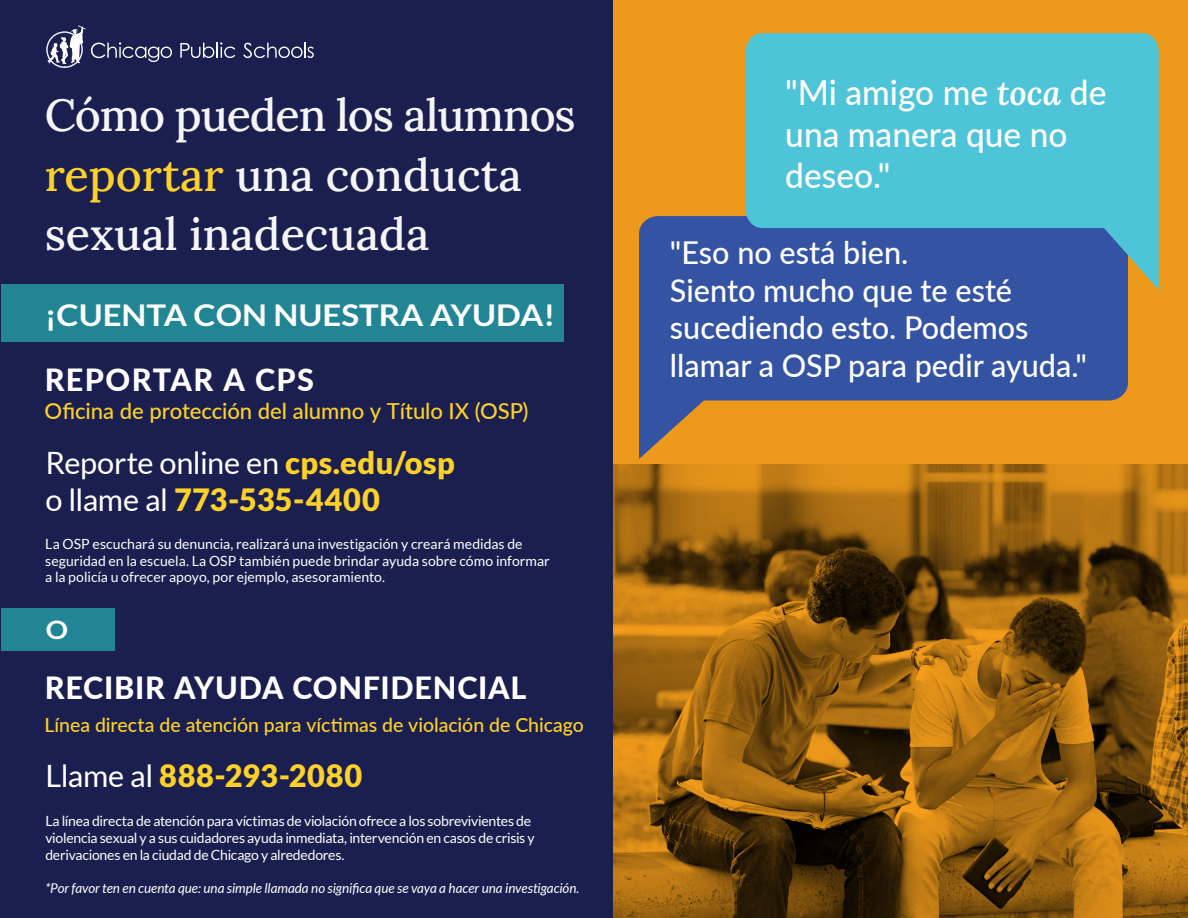
<style>
.page{position:relative;width:1188px;height:918px;background:#1a1f4f}
.page>*{position:absolute;margin:0;border:0;box-sizing:border-box;transform-origin:0 0}
.t1{font:500 45px/59.8px "Lora";color:#f4f5f6}
.t2{font:500 34.5px/41.4px "Lato";color:#fff}
.t3{font:500 31.5px/37.8px "Lato";color:#fff}
.t4{font:30.75px/36.9px "Lato";letter-spacing:-.01em;color:#fff}
.t5{font:900 30.75px "Lato";letter-spacing:.02em;color:#fdd128}
.t6{font:800 30.6px "Lato";letter-spacing:.025em;color:#fff}
.t7{font:800 30.6px "Lato";letter-spacing:.045em;color:#fff}
.t8{font:700 30px "Lato";color:#fff;scale:1.1 1}
.t9{font:700 25.35px "Lato";color:#fff;scale:1.1 1}
.t10{font:500 22.05px "Lato";letter-spacing:-.005em;color:#fdd128}
.t11{font:500 19.5px "Lato";color:#fdd128}
.t12{font:14.1px/16.8px "Lato";letter-spacing:-.01em;color:#fff}
.t13{font:italic 13.5px "Lato";letter-spacing:-.005em;color:#fff}
.s1{color:#fdd12a}
.s2{font-weight:900;color:#fdd128}
.s3{font-weight:400;color:#fff}
.s4{font-family:"Lora";font-weight:600;font-style:italic}
</style>
<div class="page">
<svg style="left:613px;top:0;width:575px;height:918px;background:#9c6511"></svg>
<div style="left:1px;top:285px;width:563px;height:57px;background:#228594"></div>
<div style="left:1px;top:608px;width:114px;height:43px;background:#228594"></div>
<svg style="left:46px;top:25px;width:126px;height:43px"></svg>
<svg style="left:180px;top:42px;width:55px;height:16px"></svg>
<svg style="left:243px;top:43px;width:71px;height:15px"></svg>
<svg style="left:639px;top:216px;width:489px;height:243px;background:#6a687a"></svg>
<svg style="left:746px;top:33px;width:413px;height:257px;background:#49aacb"></svg>
<h1 class="t1" style="left:45px;top:82px;width:533px">Cómo pueden los alumnos <span class="s1">reportar</span> una conducta sexual inadecuada</h1>
<h3 class="t8" style="left:45px;top:298px;width:466px">¡CUENTA CON NUESTRA AYUDA!</h3>
<h3 class="t7" style="left:45px;top:357px;width:271px">REPORTAR A CPS</h3>
<h3 class="t10" style="left:45px;top:396px;width:485px">Oficina de protección del alumno y Título IX (OSP)</h3>
<h3 class="t4" style="left:45px;top:444px;width:411px">Reporte online en <span class="s2">cps.edu/osp </span>o llame al <span class="s2">773-535-4400</span></h3>
<p class="t12" style="left:45px;top:535px;width:506px">La OSP escuchará su denuncia, realizará una investigación y creará medidas de seguridad en la escuela. La OSP también puede brindar ayuda sobre cómo informar a la policía u ofrecer apoyo, por ejemplo, asesoramiento.</p>
<h3 class="t9" style="left:46px;top:615px;width:22px">O</h3>
<h3 class="t6" style="left:45px;top:665px;width:483px">RECIBIR AYUDA CONFIDENCIAL</h3>
<h3 class="t11" style="left:45px;top:711px;width:541px">Línea directa de atención para víctimas de violación de Chicago</h3>
<h3 class="t5" style="left:45px;top:757px;width:318px"><span class="s3">Llame al</span> 888-293-2080</h3>
<p class="t12" style="left:45px;top:813px;width:491px">La línea directa de atención para víctimas de violación ofrece a los sobrevivientes de violencia sexual y a sus cuidadores ayuda inmediata, intervención en casos de crisis y derivaciones en la ciudad de Chicago y alrededores.</p>
<p class="t13" style="left:45px;top:881px;width:536px">*Por favor ten en cuenta que: una simple llamada no significa que se vaya a hacer una investigación.</p>
<h2 class="t2" style="left:785px;top:71px;width:323px">"Mi amigo me <span class="s4">toca</span> de una manera que no deseo."</h2>
<h3 class="t3" style="left:670px;top:232px;width:419px">"Eso no está bien.<br>Siento mucho que te esté sucediendo esto. Podemos llamar a OSP para pedir ayuda."</h3>
</div>
